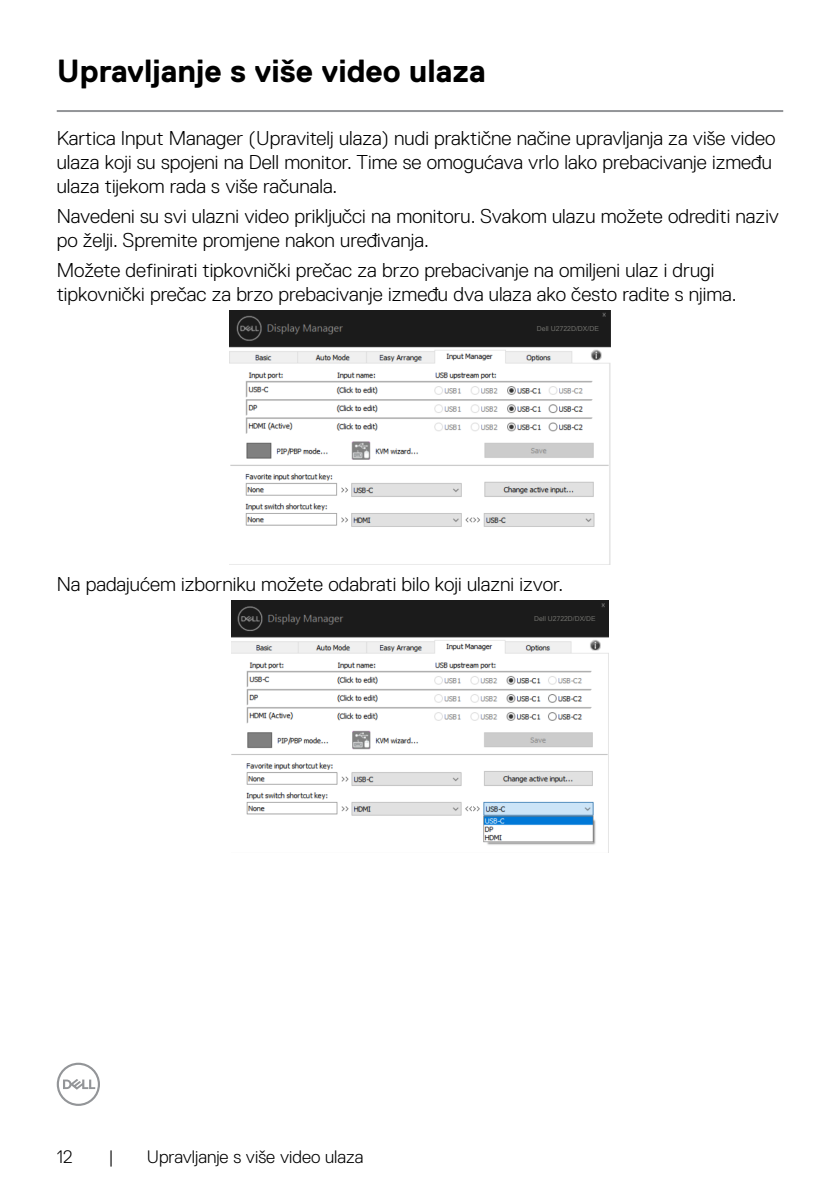
<style>
.page{position:relative;width:840px;height:1191px;background:#fff}
.page>*{position:absolute;margin:0;border:0;box-sizing:border-box;transform-origin:0 0}
.t1{font:700 32px "Dell Replica";color:#000}
.t2{font:300 20px/24px "Dell Replica";color:#000}
.t3{font:300 18px "Dell Replica";color:#000}
.t4{font:7px "Microsoft Sans Serif";color:#6f6f6b}
.t5{font:6.8px "Microsoft Sans Serif";color:#6f6f6b}
</style>
<div class="page">
<svg style="left:57px;top:1062px;width:43px;height:44px"></svg>
<hr style="left:57px;top:110px;width:725px;height:2px;background:#939598">
<img style="left:229px;top:310px;width:381px;height:254px">
<div style="left:533px;top:325px;width:68px;height:9px;background:#1b1b1b"></div>
<img style="left:231px;top:600px;width:377px;height:245px">
<div style="left:530px;top:615px;width:68px;height:9px;background:#1b1b1b"></div>
<h1 class="t1" style="left:57px;top:53px;width:430px">Upravljanje s više video ulaza</h1>
<p class="t2" style="left:57px;top:127px;width:719px">Kartica Input Manager (Upravitelj ulaza) nudi praktične načine upravljanja za više video ulaza koji su spojeni na Dell monitor. Time se omogućava vrlo lako prebacivanje između ulaza tijekom rada s više računala.</p>
<p class="t2" style="left:57px;top:204px;width:723px">Navedeni su svi ulazni video priključci na monitoru. Svakom ulazu možete odrediti naziv po želji. Spremite promjene nakon uređivanja.</p>
<p class="t2" style="left:57px;top:258px;width:681px">Možete definirati tipkovnički prečac za brzo prebacivanje na omiljeni ulaz i drugi tipkovnički prečac za brzo prebacivanje između dva ulaza ako često radite s njima.</p>
<p class="t4" style="left:536px;top:324px;width:64px">Dell U2722D/DX/DE</p>
<p class="t2" style="left:57px;top:572px;width:507px">Na padajućem izborniku možete odabrati bilo koji ulazni izvor.</p>
<p class="t5" style="left:534px;top:614px;width:63px">Dell U2722D/DX/DE</p>
<p class="t3" style="left:57px;top:1146px;width:17px">12</p>
<p class="t3" style="left:109px;top:1146px;width:7px">|</p>
<p class="t3" style="left:147px;top:1146px;width:218px">Upravljanje s više video ulaza</p>
</div>
